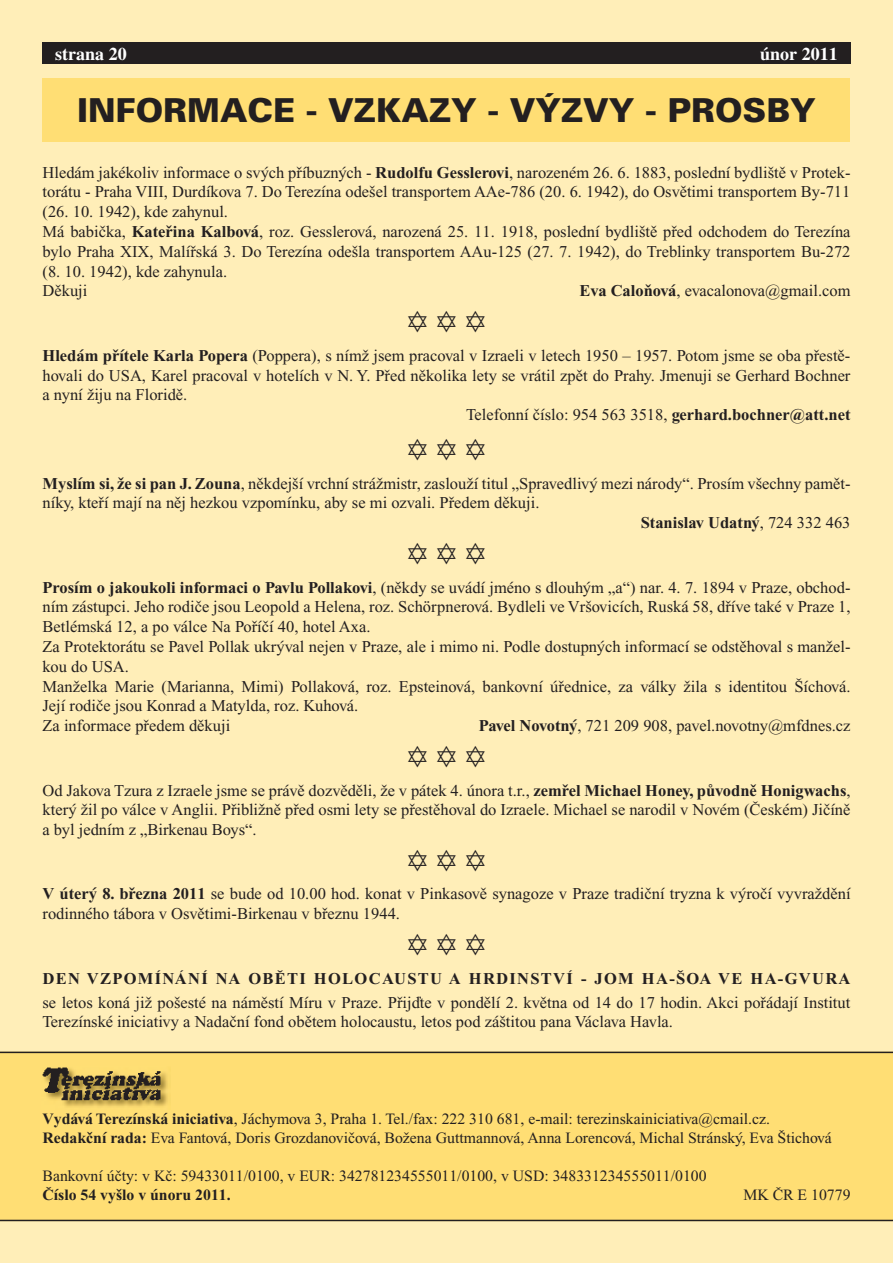
<style>
.page{position:relative;width:893px;height:1263px;background:#ffeeb8}
.page>*{position:absolute;margin:0;border:0;box-sizing:border-box;transform-origin:0 0}
.t1{font:900 33px "Univers CE";color:#231f20}
.t2{font:700 18px "Times CE";color:#fff}
.t3{font:16.5px/19.8px "Times New Roman MTCE";color:#231f20}
.t4{font:700 16.5px "Times New Roman MTCE";letter-spacing:.08em;color:#231f20}
.t5{font:700 16.5px "Times New Roman MTCE";color:#231f20}
.t6{font:15.75px/18.9px "Times New Roman MTCE";color:#231f20}
.t7{font:700 15.75px "Times New Roman MTCE";color:#231f20}
.s1{font-weight:700}
.s2{font-weight:400}
</style>
<div class="page">
<div style="left:0;top:1053px;width:893px;height:167px;background:#ffde74"></div>
<div style="left:43px;top:43px;width:807px;height:21px;background:#231f20"></div>
<hr style="left:0;top:1220px;width:893px;height:1px;background:#231f20">
<img style="left:42px;top:1066px;width:128px;height:44px">
<img style="left:39px;top:1063px;width:126px;height:39px">
<hr style="left:0;top:1051px;width:893px;height:2px;background:#231f20">
<div style="left:43px;top:78px;width:807px;height:64px;background:#ffde74"></div>
<svg style="left:408px;top:311px;width:19px;height:22px"></svg>
<svg style="left:437px;top:311px;width:19px;height:22px"></svg>
<svg style="left:466px;top:311px;width:19px;height:22px"></svg>
<svg style="left:408px;top:439px;width:19px;height:22px"></svg>
<svg style="left:437px;top:439px;width:19px;height:22px"></svg>
<svg style="left:466px;top:439px;width:19px;height:22px"></svg>
<svg style="left:408px;top:543px;width:19px;height:22px"></svg>
<svg style="left:437px;top:543px;width:19px;height:22px"></svg>
<svg style="left:466px;top:543px;width:19px;height:22px"></svg>
<svg style="left:408px;top:746px;width:19px;height:22px"></svg>
<svg style="left:437px;top:746px;width:19px;height:22px"></svg>
<svg style="left:466px;top:746px;width:19px;height:22px"></svg>
<svg style="left:408px;top:850px;width:19px;height:21px"></svg>
<svg style="left:437px;top:850px;width:19px;height:21px"></svg>
<svg style="left:466px;top:850px;width:19px;height:21px"></svg>
<svg style="left:408px;top:934px;width:19px;height:22px"></svg>
<svg style="left:437px;top:934px;width:19px;height:22px"></svg>
<svg style="left:466px;top:934px;width:19px;height:22px"></svg>
<p class="t2" style="left:55px;top:44px;width:73px">strana 20</p>
<p class="t2" style="left:760px;top:44px;width:79px">únor 2011</p>
<h1 class="t1" style="left:77px;top:92px;width:740px">INFORMACE - VZKAZY - VÝZVY - PROSBY</h1>
<p class="t3" style="left:43px;top:162px;width:810px">Hledám jakékoliv informace o svých příbuzných - <span class="s1">Rudolfu Gesslerovi</span>, narozeném 26. 6. 1883, poslední bydliště v Protek&shy;torátu - Praha VIII, Durdíkova 7. Do Terezína odešel transportem AAe-786 (20. 6. 1942), do Osvětimi transportem By-711 (26. 10. 1942), kde zahynul.<br>Má babička, <span class="s1">Kateřina Kalbová</span>, roz. Gesslerová, narozená 25. 11. 1918, poslední bydliště před odchodem do Terezína bylo Praha XIX, Malířská 3. Do Terezína odešla transportem AAu-125 (27. 7. 1942), do Treblinky transportem Bu-272 (8. 10. 1942), kde zahynula.<br>Děkuji</p>
<p class="t3" style="left:580px;top:281px;width:272px"><span class="s1">Eva Caloňová</span>, evacalonova@gmail.com</p>
<p class="t3" style="left:43px;top:345px;width:809px"><span class="s1">Hledám přítele Karla Popera</span> (Poppera), s nímž jsem pracoval v Izraeli v letech 1950 – 1957. Potom jsme se oba přestě-</p>
<p class="t3" style="left:43px;top:365px;width:809px">hovali do USA, Karel pracoval v hotelích v N. Y. Před několika lety se vrátil zpět do Prahy. Jmenuji se Gerhard Bochner</p>
<p class="t3" style="left:43px;top:385px;width:146px">a nyní žiju na Floridě.</p>
<p class="t3" style="left:466px;top:405px;width:386px">Telefonní číslo: 954 563 3518, <span class="s1">gerhard.bochner@att.net</span></p>
<p class="t3" style="left:43px;top:473px;width:809px"><span class="s1">Myslím si, že si pan J. Zouna</span>, někdejší vrchní strážmistr, zaslouží titul „Spravedlivý mezi národy“. Prosím všechny pamět-</p>
<p class="t3" style="left:43px;top:493px;width:498px">níky, kteří mají na něj hezkou vzpomínku, aby se mi ozvali. Předem děkuji.</p>
<p class="t5" style="left:641px;top:513px;width:211px">Stanislav Udatný<span class="s2">, 724 332 463</span></p>
<p class="t3" style="left:43px;top:577px;width:810px"><span class="s1">Prosím o jakoukoli informaci o Pavlu Pollakovi</span>, (někdy se uvádí jméno s dlouhým „a“) nar. 4. 7. 1894 v Praze, obchod&shy;ním zástupci. Jeho rodiče jsou Leopold a Helena, roz. Schörpnerová. Bydleli ve Vršovicích, Ruská 58, dříve také v Praze 1, Betlémská 12, a po válce Na Poříčí 40, hotel Axa.<br>Za Protektorátu se Pavel Pollak ukrýval nejen v Praze, ale i mimo ni. Podle dostupných informací se odstěhoval s manžel&shy;kou do USA.<br>Manželka Marie (Marianna, Mimi) Pollaková, roz. Epsteinová, bankovní úřednice, za války žila s identitou Šíchová.<br>Její rodiče jsou Konrad a Matylda, roz. Kuhová.<br>Za informace předem děkuji</p>
<p class="t3" style="left:479px;top:716px;width:373px"><span class="s1">Pavel Novotný</span>, 721 209 908, pavel.novotny@mfdnes.cz</p>
<p class="t3" style="left:43px;top:780px;width:809px;text-align:justify">Od Jakova Tzura z Izraele jsme se právě dozvěděli, že v pátek 4. února t.r., <span class="s1">zemřel Michael Honey, původně Honigwachs</span>, který žil po válce v Anglii. Přibližně před osmi lety se přestěhoval do Izraele. Michael se narodil v Novém (Českém) Jičíně a byl jedním z „Birkenau Boys“.</p>
<p class="t3" style="left:43px;top:884px;width:810px"><span class="s1">V úterý 8. března 2011</span> se bude od 10.00 hod. konat v Pinkasově synagoze v Praze tradiční tryzna k výročí vyvraždění rodinného tábora v Osvětimi-Birkenau v březnu 1944.</p>
<p class="t4" style="left:43px;top:968px;width:809px">DEN VZPOMÍNÁNÍ NA OBĚTI HOLOCAUSTU A HRDINSTVÍ - JOM HA-ŠOA VE HA-GVURA</p>
<p class="t3" style="left:43px;top:992px;width:809px">se letos koná již pošesté na náměstí Míru v Praze. Přijďte v pondělí 2. května od 14 do 17 hodin. Akci pořádají Institut<br>Terezínské iniciativy a Nadační fond obětem holocaustu, letos pod záštitou pana Václava Havla.</p>
<p class="t6" style="left:43px;top:1109px;width:791px"><span class="s1">Vydává Terezínská iniciativa</span>, Jáchymova 3, Praha 1. Tel./fax: 222 310 681, e-mail: terezinskainiciativa@cmail.cz.<br><span class="s1">Redakční rada:</span> Eva Fantová, Doris Grozdanovičová, Božena Guttmannová, Anna Lorencová, Michal Stránský, Eva Štichová</p>
<p class="t6" style="left:43px;top:1166px;width:666px">Bankovní účty: v Kč: 59433011/0100, v EUR: 342781234555011/0100, v USD: 348331234555011/0100</p>
<p class="t7" style="left:43px;top:1185px;width:190px">Číslo 54 vyšlo v únoru 2011.</p>
<p class="t6" style="left:743px;top:1185px;width:109px">MK ČR E 10779</p>
</div>
